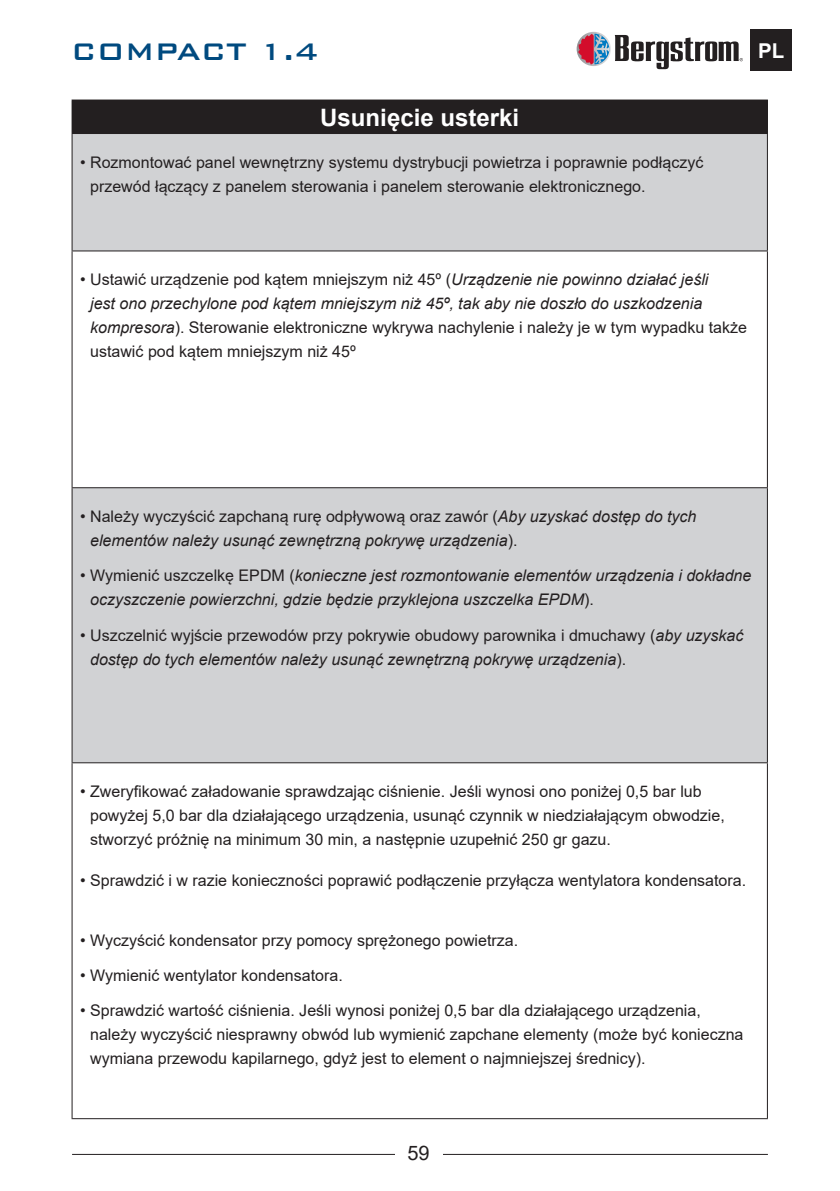
<style>
.page{position:relative;width:840px;height:1191px;background:#fff}
.page>*{position:absolute;margin:0;border:0;box-sizing:border-box;transform-origin:0 0}
.t1{font:500 32px "Bank Gothic BT";color:#004a7f}
.t2{font:700 24px "Arial";color:#fff}
.t3{font:700 20.4px "Arial";color:#fff}
.t4{font:20px "Arial";color:#231f20}
.t5{font:16px/24px "Arial";color:#231f20}
.t6{font:italic 16px/24px "Arial";color:#231f20}
.s1{font-style:italic}
.s2{font-style:normal}
</style>
<div class="page">
<div style="left:750px;top:29px;width:41px;height:42px;background:#231f20"></div>
<hr style="left:72px;top:1153px;width:695px;height:1px;background:#231f20">
<div style="left:394px;top:1145px;width:48px;height:29px;background:#fff"></div>
<svg style="left:576px;top:32px;width:34px;height:34px"></svg>
<svg style="left:578px;top:34px;width:164px;height:35px"></svg>
<div style="left:72px;top:100px;width:695px;height:33px;background:#231f20"></div>
<svg style="left:73px;top:134px;width:693px;height:628px;fill:#d1d2d4"></svg>
<hr style="left:72px;top:133px;width:695px;height:1px;background:#231f20">
<hr style="left:72px;top:134px;width:1px;height:116px;background:#231f20">
<hr style="left:766px;top:134px;width:1px;height:116px;background:#231f20">
<hr style="left:72px;top:250px;width:695px;height:1px;background:#231f20">
<hr style="left:72px;top:251px;width:1px;height:236px;background:#231f20">
<hr style="left:766px;top:251px;width:1px;height:236px;background:#231f20">
<hr style="left:72px;top:487px;width:695px;height:1px;background:#231f20">
<hr style="left:72px;top:488px;width:1px;height:274px;background:#231f20">
<hr style="left:766px;top:488px;width:1px;height:274px;background:#231f20">
<hr style="left:72px;top:762px;width:695px;height:1px;background:#231f20">
<hr style="left:72px;top:763px;width:1px;height:355px;background:#231f20">
<hr style="left:766px;top:763px;width:1px;height:355px;background:#231f20">
<hr style="left:72px;top:1118px;width:695px;height:1px;background:#231f20">
<h1 class="t1" style="left:71px;top:34px;width:249px">COMPACT 1.4</h1>
<p class="t3" style="left:757px;top:36px;width:28px">PL</p>
<h2 class="t2" style="left:320px;top:100px;width:200px">Usunięcie usterki</h2>
<p class="t5" style="left:90px;top:150px;width:614px;text-indent:-10px">• Rozmontować panel wewnętrzny systemu dystrybucji powietrza i poprawnie podłączyć przewód łączący z panelem sterowania i panelem sterowanie elektronicznego.</p>
<p class="t5" style="left:90px;top:267px;width:658px;text-indent:-10px">• Ustawić urządzenie pod kątem mniejszym niż 45º (<span class="s1">Urządzenie nie powinno działać jeśli<br>jest ono przechylone pod kątem mniejszym niż 45º, tak aby nie doszło do uszkodzenia kompresora</span>). Sterowanie elektroniczne wykrywa nachylenie i należy je w tym wypadku także ustawić pod kątem mniejszym niż 45º</p>
<p class="t6" style="left:90px;top:505px;width:607px;text-indent:-10px"><span class="s2">• Należy wyczyścić zapchaną rurę odpływową oraz zawór (</span>Aby uzyskać dostęp do tych elementów należy usunąć zewnętrzną pokrywę urządzenia<span class="s2">).</span></p>
<p class="t6" style="left:90px;top:564px;width:662px;text-indent:-10px"><span class="s2">• Wymienić uszczelkę EPDM (</span>konieczne jest rozmontowanie elementów urządzenia i dokładne oczyszczenie powierzchni, gdzie będzie przyklejona uszczelka EPDM<span class="s2">).</span></p>
<p class="t6" style="left:90px;top:623px;width:654px;text-indent:-10px"><span class="s2">• Uszczelnić wyjście przewodów przy pokrywie obudowy parownika i dmuchawy (</span>aby uzyskać dostęp do tych elementów należy usunąć zewnętrzną pokrywę urządzenia<span class="s2">).</span></p>
<p class="t5" style="left:90px;top:779px;width:636px;text-indent:-10px">• Zweryfikować załadowanie sprawdzając ciśnienie. Jeśli wynosi ono poniżej 0,5 bar lub powyżej 5,0 bar dla działającego urządzenia, usunąć czynnik w niedziałającym obwodzie, stworzyć próżnię na minimum 30 min, a następnie uzupełnić 250 gr gazu.</p>
<p class="t5" style="left:80px;top:868px;width:667px">• Sprawdzić i w razie konieczności poprawić podłączenie przyłącza wentylatora kondensatora.</p>
<p class="t5" style="left:80px;top:927px;width:439px">• Wyczyścić kondensator przy pomocy sprężonego powietrza.</p>
<p class="t5" style="left:80px;top:963px;width:264px">• Wymienić wentylator kondensatora.</p>
<p class="t5" style="left:90px;top:998px;width:654px;text-indent:-10px">• Sprawdzić wartość ciśnienia. Jeśli wynosi poniżej 0,5 bar dla działającego urządzenia, należy wyczyścić niesprawny obwód lub wymienić zapchane elementy (może być konieczna wymiana przewodu kapilarnego, gdyż jest to element o najmniejszej średnicy).</p>
<p class="t4" style="left:407px;top:1139px;width:24px">59</p>
</div>
